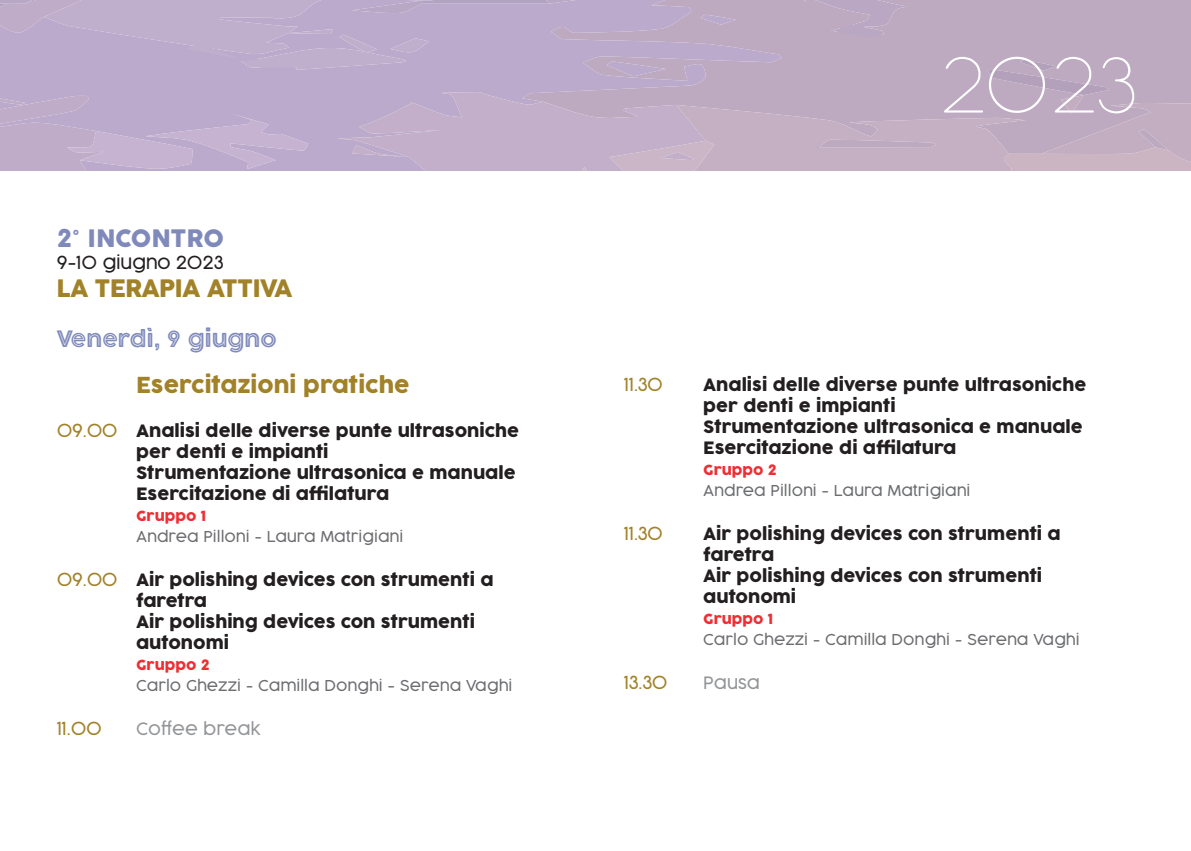
<style>
.page{position:relative;width:1191px;height:851px;background:#fff}
.page>*{position:absolute;margin:0;border:0;box-sizing:border-box;transform-origin:0 0}
.t1{font:24px "Cocogoose Pro";letter-spacing:-.03em;color:#a28229}
.t2{font:24px "Cocogoose Pro";color:#7f8abb}
.t3{font:22px "Cocogoose Pro";color:#a28229}
.t4{font:22px "Cocogoose Pro Inline";color:#7f8abb}
.t5{font:300 18px "Cocogoose Pro";letter-spacing:-.03em;color:#a28229}
.t6{font:300 18px "Cocogoose Pro";letter-spacing:-.02em;color:#231f20}
.t7{font:17px/21px "Cocogoose Pro";color:#231f20}
.t8{font:300 17px "Cocogoose Pro";color:#939598}
.t9{font:300 15px "Cocogoose Pro";color:#6c6d70}
.t10{font:14px "Cocogoose Pro";color:#ee2e33}
.s1{font-weight:300;font-size:18px;color:#a28229}
</style>
<div class="page">
<svg style="left:0;top:0;width:1191px;height:170px;background:#bfacc7"></svg>
<h1 class="t2" style="left:57px;top:222px;width:169px">2° INCONTRO</h1>
<p class="t6" style="left:57px;top:250px;width:168px">9-10 giugno 2023</p>
<h1 class="t1" style="left:57px;top:272px;width:237px">LA TERAPIA ATTIVA</h1>
<p class="t4" style="left:57px;top:322px;width:221px">Venerdì, 9 giugno</p>
<p class="t3" style="left:136px;top:370px;width:275px">Esercitazioni pratiche</p>
<p class="t7" style="left:136px;top:420px;width:385px;text-indent:-79px"><span class="s1">09.00</span> Analisi delle diverse punte ultrasoniche per denti e impianti<br>Strumentazione ultrasonica e manuale Esercitazione di affilatura</p>
<p class="t10" style="left:136px;top:506px;width:71px">Gruppo 1</p>
<p class="t9" style="left:136px;top:526px;width:269px">Andrea Pilloni - Laura Matrigiani</p>
<p class="t7" style="left:136px;top:569px;width:359px;text-indent:-79px"><span class="s1">09.00</span> Air polishing devices con strumenti a faretra<br>Air polishing devices con strumenti autonomi</p>
<p class="t10" style="left:136px;top:655px;width:75px">Gruppo 2</p>
<p class="t9" style="left:136px;top:675px;width:378px">Carlo Ghezzi - Camilla Donghi - Serena Vaghi</p>
<p class="t5" style="left:57px;top:716px;width:47px">11.00</p>
<p class="t8" style="left:136px;top:717px;width:126px">Coffee break</p>
<p class="t5" style="left:624px;top:372px;width:41px">11.30</p>
<p class="t7" style="left:703px;top:374px;width:385px">Analisi delle diverse punte ultrasoniche per denti e impianti<br>Strumentazione ultrasonica e manuale<br>Esercitazione di affilatura</p>
<p class="t10" style="left:703px;top:460px;width:75px">Gruppo 2</p>
<p class="t9" style="left:703px;top:480px;width:269px">Andrea Pilloni - Laura Matrigiani</p>
<p class="t5" style="left:624px;top:521px;width:41px">11.30</p>
<p class="t7" style="left:703px;top:523px;width:359px">Air polishing devices con strumenti a faretra<br>Air polishing devices con strumenti autonomi</p>
<p class="t10" style="left:703px;top:609px;width:71px">Gruppo 1</p>
<p class="t9" style="left:703px;top:629px;width:378px">Carlo Ghezzi - Camilla Donghi - Serena Vaghi</p>
<p class="t5" style="left:624px;top:670px;width:45px">13.30</p>
<p class="t8" style="left:703px;top:671px;width:58px">Pausa</p>
</div>
